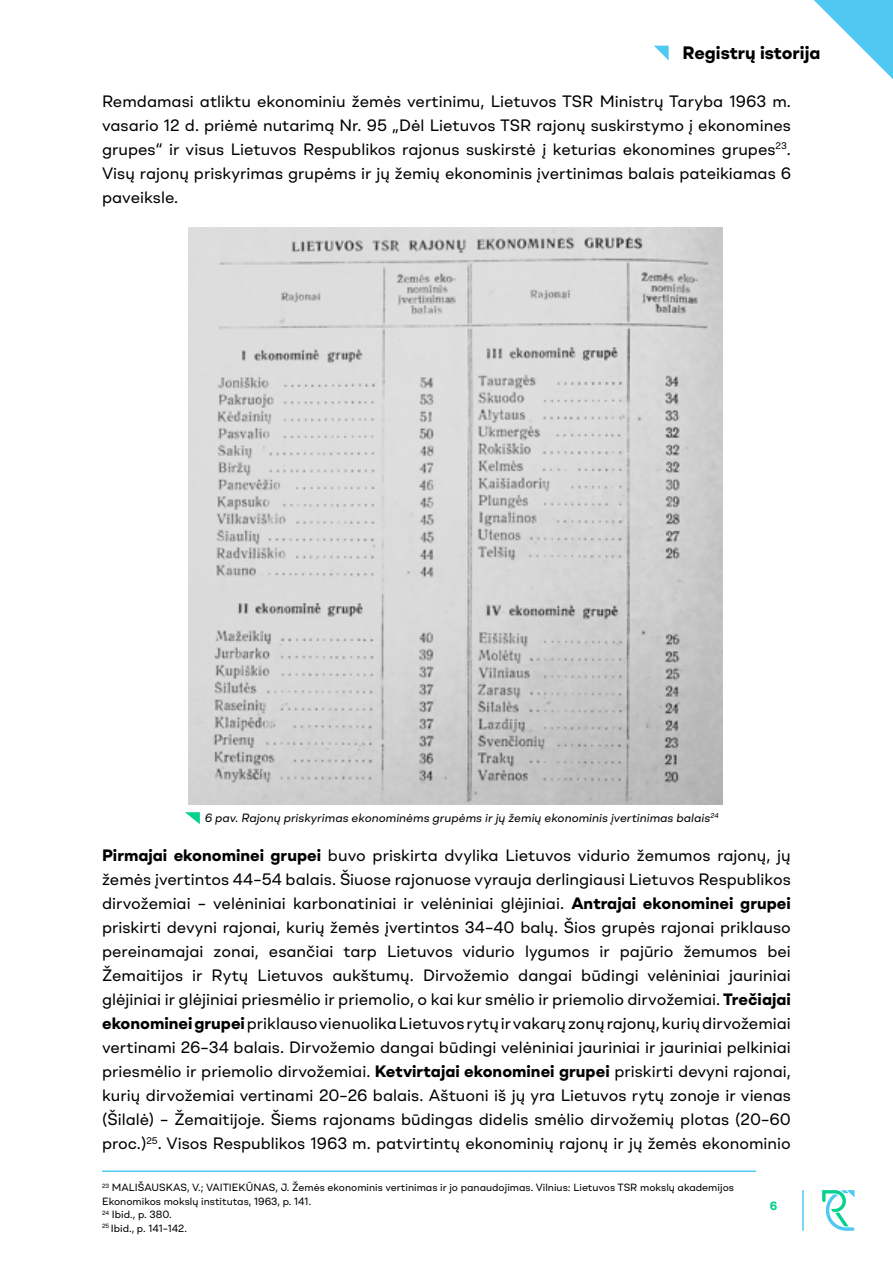
<style>
.page{position:relative;width:893px;height:1263px;background:#fff}
.page>*{position:absolute;margin:0;border:0;box-sizing:border-box;transform-origin:0 0}
.t1{font:700 18px "Shape";color:#000}
.t2{font:16.5px/24px "Shape";color:#000}
.t3{font:italic 12px "Shape";color:#000}
.t4{font:700 12px "Shape";color:#05d191}
.t5{font:10.5px/13.5px "Shape";color:#000}
.t6{font:9.6px "Shape";color:#000}
.t7{font:italic 7.05px "Shape";color:#000}
.t8{font:6.15px "Shape";color:#000}
.s1{font-size:16.5px}
.s2{font-weight:700}
</style>
<div class="page">
<svg style="left:814px;top:0;width:79px;height:79px"></svg>
<svg style="left:654px;top:46px;width:15px;height:14px"></svg>
<svg style="left:822px;top:1190px;width:32px;height:41px"></svg>
<hr style="left:802px;top:1190px;width:2px;height:41px;background:#4fc9f2">
<img style="left:189px;top:228px;width:534px;height:576px">
<svg style="left:185px;top:812px;width:15px;height:12px"></svg>
<hr style="left:102px;top:1170px;width:654px;height:2px;background:#4fc9f2">
<p class="t1" style="left:682px;top:40px;width:140px">Registrų istorija</p>
<p class="t2" style="left:102px;top:89px;width:690px">Remdamasi atliktu ekonominiu žemės vertinimu, Lietuvos TSR Ministrų Taryba 1963 m. vasario 12 d. priėmė nutarimą Nr. 95 „Dėl Lietuvos TSR rajonų suskirstymo į ekonomines</p>
<p class="t6" style="left:776px;top:140px;width:17px">23<span class="s1">.</span></p>
<p class="t2" style="left:102px;top:137px;width:690px">grupes“ ir visus Lietuvos Respublikos rajonus suskirstė į keturias ekonomines grupes<br>Visų rajonų priskyrimas grupėms ir jų žemių ekonominis įvertinimas balais pateikiamas 6 paveiksle.</p>
<p class="t7" style="left:710px;top:811px;width:10px">24</p>
<p class="t3" style="left:205px;top:810px;width:507px">6 pav. Rajonų priskyrimas ekonominėms grupėms ir jų žemių ekonominis įvertinimas balais</p>
<p class="t2" style="left:102px;top:843px;width:690px;text-align:right"><span class="s2">Pirmajai ekonominei grupei</span> buvo priskirta dvylika Lietuvos vidurio žemumos rajonų, jų žemės įvertintos 44–54 balais. Šiuose rajonuose vyrauja derlingiausi Lietuvos Respublikos dirvožemiai – velėniniai karbonatiniai ir velėniniai glėjiniai. <span class="s2">Antrajai ekonominei grupei </span>priskirti devyni rajonai, kurių žemės įvertintos 34–40 balų. Šios grupės rajonai priklauso bei</p>
<p class="t2" style="left:387px;top:939px;width:67px">Lietuvos</p>
<p class="t2" style="left:463px;top:939px;width:54px">vidurio</p>
<p class="t2" style="left:525px;top:939px;width:66px">lygumos</p>
<p class="t2" style="left:269px;top:939px;width:66px">esančiai</p>
<p class="t2" style="left:684px;top:939px;width:75px">žemumos</p>
<p class="t2" style="left:102px;top:939px;width:103px">pereinamajai</p>
<p class="t2" style="left:214px;top:939px;width:47px">zonai,</p>
<p class="t2" style="left:599px;top:939px;width:12px">ir</p>
<p class="t2" style="left:620px;top:939px;width:55px">pajūrio</p>
<p class="t2" style="left:343px;top:939px;width:35px">tarp</p>
<p class="t2" style="left:102px;top:963px;width:83px">Žemaitijos</p>
<p class="t2" style="left:102px;top:987px;width:690px">glėjiniai ir glėjiniai priesmėlio ir priemolio o, kai kur smėlio ir priemolio dirvožemiai. <span class="s2">Trečiajai</span></p>
<p class="t2" style="left:102px;top:1011px;width:690px"><span class="s2">ekonomineigrupei</span>priklausovienuolikaLietuvosrytųirvakarųzonųrajonų,kuriųdirvožemiai</p>
<p class="t2" style="left:102px;top:1035px;width:690px">vertinami 26–34 balais. Dirvožemio dangai būdingi velėniniai jauriniai ir jauriniai pelkiniai</p>
<p class="t2" style="left:102px;top:1059px;width:690px">priesmėlio ir priemolio dirvožemiai. <span class="s2">Ketvirtajai ekonominei grupei</span> priskirti devyni rajonai,</p>
<p class="t2" style="left:102px;top:1083px;width:690px">kurių dirvožemiai vertinami 20–26 balais. Aštuoni iš jų yra Lietuvos rytų zonoje ir vienas</p>
<p class="t2" style="left:102px;top:1107px;width:690px">(Šilalė) – Žemaitijoje. Šiems rajonams būdingas didelis smėlio dirvožemių plotas )20–60</p>
<p class="t2" style="left:166px;top:1131px;width:626px">Visos Respublikos 1963 m. patvirtintų ekonominių rajonų ir jų žemės ekonominio</p>
<p class="t2" style="left:212px;top:963px;width:38px">Rytų</p>
<p class="t2" style="left:258px;top:963px;width:67px">Lietuvos</p>
<p class="t2" style="left:332px;top:963px;width:83px">aukštumų.</p>
<p class="t2" style="left:423px;top:963px;width:88px">Dirvožemio</p>
<p class="t2" style="left:518px;top:963px;width:56px">dangai</p>
<p class="t2" style="left:581px;top:963px;width:59px">būdingi</p>
<p class="t2" style="left:647px;top:963px;width:74px">velėniniai</p>
<p class="t2" style="left:192px;top:963px;width:12px">ir</p>
<p class="t2" style="left:729px;top:963px;width:63px">jauriniai</p>
<p class="t2" style="left:102px;top:1131px;width:46px">proc ).</p>
<p class="t5" style="left:112px;top:1180px;width:624px">MALIŠAUSKAS ; .V, VAITIEKŪNAS .J, Žemės ekonominis vertinimas ir jo panaudojimas. Vilnius: Lietuvos TSR mokslų akademijos</p>
<p class="t6" style="left:146px;top:1134px;width:17px">25<span class="s1">.</span></p>
<p class="t8" style="left:102px;top:1181px;width:9px">23</p>
<p class="t5" style="left:112px;top:1194px;width:201px;text-indent:-10px">Ekonomikos mokslų institutas, 1963, .p 141.<br>Ibid .p. , 380.</p>
<p class="t4" style="left:770px;top:1198px;width:9px">6</p>
<p class="t8" style="left:102px;top:1208px;width:9px">24</p>
<p class="t8" style="left:102px;top:1222px;width:9px">25</p>
<p class="t5" style="left:111px;top:1221px;width:78px">Ibid .p. , 141–142.</p>
</div>
